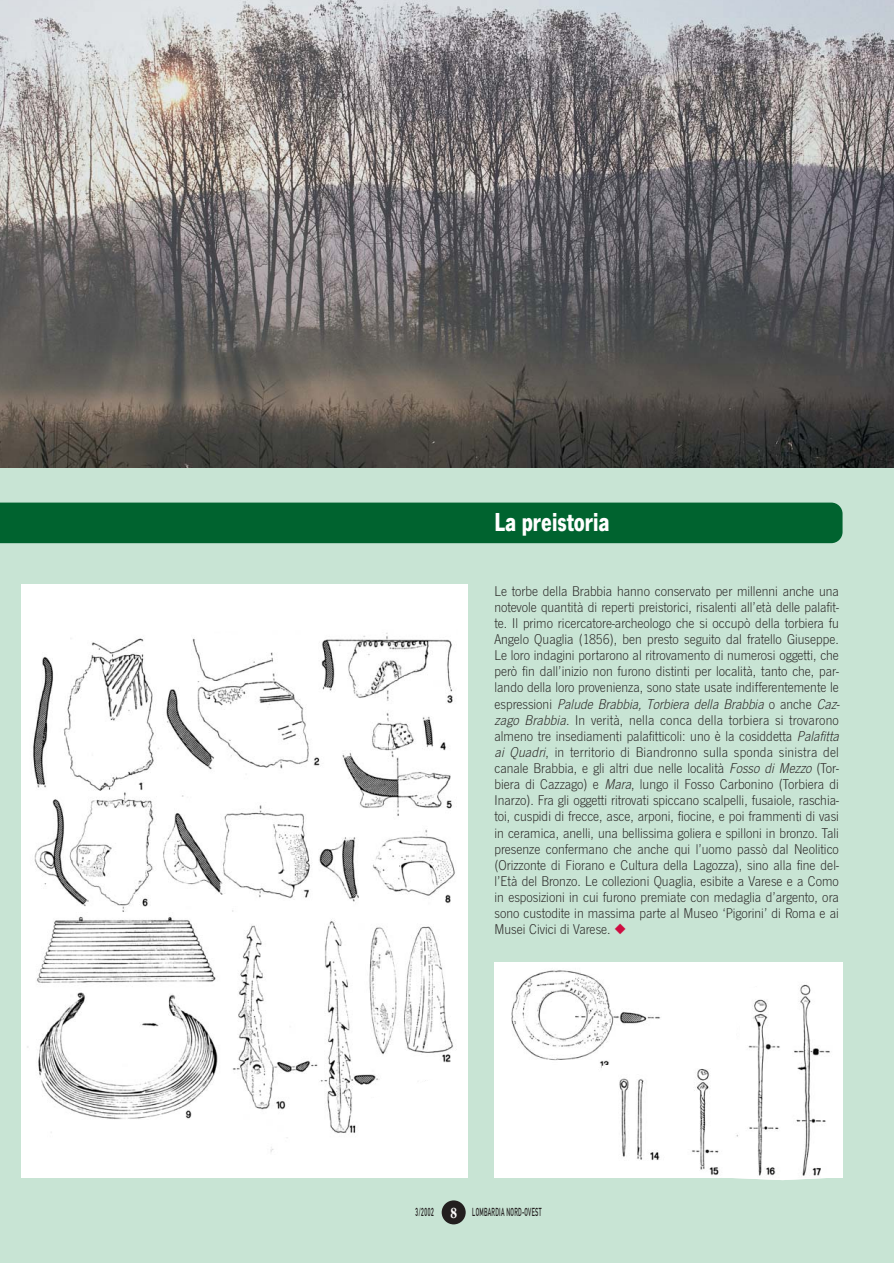
<style>
.page{position:relative;width:894px;height:1263px;background:#fff}
.page>*{position:absolute;margin:0;border:0;box-sizing:border-box;transform-origin:0 0}
.t1{font:700 27px "News Got T";color:#fff;scale:.8 1}
.t2{font:14.7px/16px "News Got T Ligh";color:#231f1f}
.t3{font:11.4px "DIN Mittelschrift";letter-spacing:.05em;color:#231f1f;scale:.5 1}
.s1{font-style:italic}
.s2{color:#ce0d41}
.s3{font-family:"Garamond";font-weight:700;font-size:16.2px;color:#fff}
</style>
<div class="page">
<div style="left:0;top:449px;width:894px;height:814px;background:#c8e4d4"></div>
<div style="left:442px;top:1200px;width:24px;height:24px;background:#231f1f;border-radius:50%"></div>
<div style="left:21px;top:585px;width:446px;height:593px;background:#fff"></div>
<div style="left:0;top:503px;width:843px;height:40px;background:#00632f"></div>
<div style="left:495px;top:963px;width:348px;height:215px;background:#fff"></div>
<img style="left:501px;top:962px;width:162px;height:112px;border-radius:50%">
<img style="left:596px;top:970px;width:234px;height:210px">
<img style="left:27px;top:629px;width:441px;height:534px">
<img style="left:0;top:0;width:893px;height:468px">
<h1 class="t1" style="left:495px;top:512px;width:146px">La preistoria</h1>
<p class="t2" style="left:495px;top:584px;width:349px">Le torbe della Brabbia hanno conservato per millenni anche una notevole quantità di reperti preistorici, risalenti all’età delle palafit&shy;te. Il primo ricercatore-archeologo che si occupò della torbiera fu Angelo Quaglia (1856), ben presto seguito dal fratello Giuseppe.<br>Le loro indagini portarono al ritrovamento di numerosi oggetti, che però fin dall’inizio non furono distinti per località, tanto che, par&shy;lando della loro provenienza, sono state usate indifferentemente le e s p r e s s i o n i <span class="s1">Palude Brabbia, Torbiera della Brabbia</span> o a n c h e <span class="s1">Caz&shy;zago Brabbia</span>. In verità, nella conca della torbiera si trovarono almeno tre insediamenti palafitticoli: uno è la cosiddetta <span class="s1">Palafitta ai Quadri</span>, in territorio di Biandronno sulla sponda sinistra del canale Brabbia, e gli altri due nelle località <span class="s1">Fosso di Mezzo</span> (Tor&shy;biera di Cazzago) e <span class="s1">Mara</span>, lungo il Fosso Carbonino (Torbiera di Inarzo). Fra gli oggetti ritrovati spiccano scalpelli, fusaiole, raschia&shy;toi, cuspidi di frecce, asce, arponi, fiocine, e poi frammenti di vasi in ceramica, anelli, una bellissima goliera e spilloni in bronzo. Tali presenze confermano che anche qui l’uomo passò dal Neolitico (Orizzonte di Fiorano e Cultura della Lagozza), sino alla fine del&shy;l’Età del Bronzo. Le collezioni Quaglia, esibite a Varese e a Como in esposizioni in cui furono premiate con medaglia d’argento, ora sono custodite in massima parte al Museo ‘Pigorini’ di Roma e ai Musei Civici di Varese. <span class="s2">◆</span></p>
<p class="t3" style="left:416px;top:1208px;width:254px">3/2002 <span class="s3">8</span> LOMBARDIA NORD-OVEST</p>
</div>
